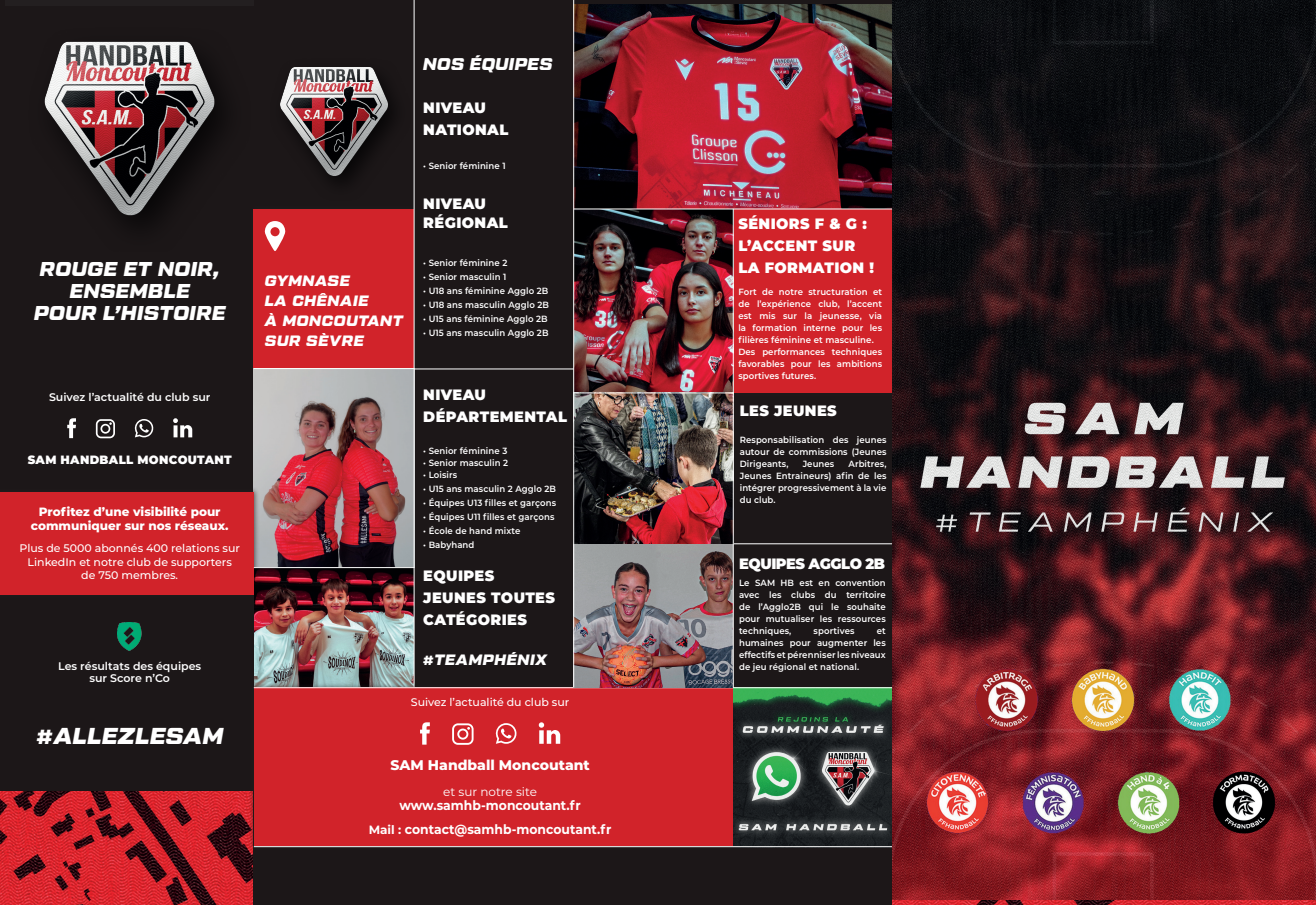
<style>
.page{position:relative;width:1316px;height:905px;background:#fff}
.page>*{position:absolute;margin:0;border:0;box-sizing:border-box;transform-origin:0 0}
.t1{font:italic 900 23px "Tactic Sans";letter-spacing:.03em;color:#fff}
.t2{font:italic 900 20px/22px "Tactic Sans";letter-spacing:.03em;color:#fff;text-align:center}
.t3{font:italic 900 17px "Tactic Sans";letter-spacing:.03em;color:#fff}
.t4{font:900 15px/22px "Montserrat";letter-spacing:.03em;color:#fff}
.t5{font:italic 900 15px/20px "Tactic Sans";letter-spacing:.05em;color:#fff}
.t6{font:900 15px "Montserrat";letter-spacing:-.03em;color:#fff}
.t7{font:800 14px "Montserrat";color:#fff}
.t8{font:700 13.2px "Montserrat";color:#fff;scale:.94 1}
.t9{font:800 12px/14.4px "Montserrat";color:#fff;text-align:center}
.t10{font:900 12px "Montserrat";letter-spacing:.03em;color:#fff}
.t11{font:12px "Montserrat";color:#fff}
.t12{font:500 11px/13.2px "Montserrat";color:#fff;text-align:center}
.t13{font:600 11px "Montserrat";color:#fff}
.t14{font:600 9px/12px "Montserrat";letter-spacing:.01em;color:#fff;text-align:justify;scale:.95 1}
.s1{font-size:12px}
</style>
<div class="page">
<img style="left:0;top:790px;width:1315px;height:114px">
<img style="left:891px;top:0;width:424px;height:899px">
<div style="left:0;top:0;width:254px;height:790px;background:#1c1718"></div>
<div style="left:254px;top:0;width:637px;height:904px;background:#1c1718"></div>
<img style="left:44px;top:41px;width:178px;height:183px">
<div style="left:727px;top:203px;width:170px;height:195px;background:#231f20;opacity:.75"></div>
<div style="left:733px;top:209px;width:158px;height:184px;background:#d1232a"></div>
<img style="left:280px;top:34px;width:134px;height:169px">
<div style="left:248px;top:203px;width:171px;height:170px;background:#231f20;opacity:.75"></div>
<div style="left:254px;top:209px;width:160px;height:159px;background:#d1232a"></div>
<img style="left:254px;top:369px;width:160px;height:313px">
<hr style="left:254px;top:368px;width:160px;height:1px;background:#fff">
<div style="left:0;top:486px;width:259px;height:114px;background:#231f20;opacity:.75"></div>
<div style="left:0;top:491px;width:254px;height:103px;background:#d1232a"></div>
<hr style="left:574px;top:543px;width:317px;height:1px;background:#fff">
<hr style="left:414px;top:0;width:1px;height:818px;background:#fff">
<div style="left:249px;top:682px;width:489px;height:169px;background:#231f20;opacity:.75"></div>
<div style="left:254px;top:687px;width:479px;height:158px;background:#d1232a"></div>
<img style="left:733px;top:688px;width:158px;height:158px">
<hr style="left:254px;top:846px;width:637px;height:1px;background:#fff">
<hr style="left:414px;top:368px;width:159px;height:1px;background:#fff">
<hr style="left:254px;top:687px;width:637px;height:1px;background:#fff">
<img style="left:574px;top:210px;width:159px;height:477px">
<img style="left:574px;top:4px;width:317px;height:205px">
<hr style="left:574px;top:209px;width:318px;height:1px;background:#fff">
<hr style="left:573px;top:0;width:1px;height:687px;background:#fff">
<hr style="left:733px;top:209px;width:1px;height:478px;background:#fff">
<svg style="left:265px;top:221px;width:20px;height:30px"></svg>
<div style="left:6px;top:0;width:248px;height:5px;background:#231f20"></div>
<hr style="left:254px;top:567px;width:160px;height:1px;background:#fff">
<hr style="left:573px;top:392px;width:160px;height:1px;background:#fff">
<svg style="left:67px;top:418px;width:9px;height:20px"></svg>
<svg style="left:96px;top:419px;width:19px;height:19px"></svg>
<svg style="left:134px;top:419px;width:20px;height:18px"></svg>
<svg style="left:173px;top:418px;width:19px;height:19px"></svg>
<svg style="left:420px;top:722px;width:10px;height:22px"></svg>
<svg style="left:452px;top:723px;width:21px;height:21px"></svg>
<svg style="left:495px;top:723px;width:22px;height:20px"></svg>
<svg style="left:538px;top:722px;width:22px;height:21px"></svg>
<img style="left:118px;top:622px;width:24px;height:29px">
<h2 class="t2" style="left:34px;top:259px;width:193px">ROUGE ET NOIR,<br>ENSEMBLE<br>POUR L’HISTOIRE</h2>
<h3 class="t5" style="left:265px;top:271px;width:140px">GYMNASE<br>LA CHÊNAIE<br>À MONCOUTANT<br>SUR SÈVRE</h3>
<h3 class="t3" style="left:423px;top:56px;width:131px">NOS ÉQUIPES</h3>
<h3 class="t4" style="left:423px;top:96px;width:87px">NIVEAU<br>NATIONAL</h3>
<p class="t14" style="left:423px;top:159px;width:88px">• Senior féminine 1</p>
<h3 class="t4" style="left:423px;top:193px;width:86px;line-height:19px">NIVEAU<br>RÉGIONAL</h3>
<p class="t14" style="left:423px;top:256px;width:90px">• Senior féminine 2</p>
<p class="t14" style="left:423px;top:270px;width:89px">• Senior masculin 1</p>
<p class="t14" style="left:423px;top:285px;width:133px">• U18 ans féminine Agglo 2B</p>
<p class="t14" style="left:423px;top:299px;width:134px">• U18 ans masculin Agglo 2B</p>
<p class="t14" style="left:423px;top:313px;width:133px">• U15 ans féminine Agglo 2B</p>
<p class="t14" style="left:423px;top:327px;width:133px">• U15 ans masculin Agglo 2B</p>
<h3 class="t4" style="left:738px;top:211px;width:137px">SÉNIORS F &amp; G :<br>L’ACCENT SUR<br>LA FORMATION !</h3>
<p class="t14" style="left:738px;top:285px;width:153px;text-align:left">Fort de notre structuration et de l’expérience club, l’accent est mis sur la jeunesse, via la formation interne pour les filières féminine et masculine.<br>Des performances techniques favorables pour les ambitions sportives futures.</p>
<h3 class="t4" style="left:423px;top:383px;width:145px">NIVEAU<br>DÉPARTEMENTAL</h3>
<p class="t14" style="left:423px;top:444px;width:90px">• Senior féminine 3</p>
<p class="t14" style="left:423px;top:456px;width:91px">• Senior masculin 2</p>
<p class="t14" style="left:423px;top:468px;width:37px">• Loisirs</p>
<p class="t14" style="left:423px;top:482px;width:141px">• U15 ans masculin 2 Agglo 2B</p>
<p class="t14" style="left:423px;top:496px;width:141px">• Équipes U13 filles et garçons</p>
<p class="t14" style="left:423px;top:510px;width:139px">• Équipes U11 filles et garçons</p>
<p class="t14" style="left:423px;top:524px;width:104px">• École de hand mixte</p>
<p class="t14" style="left:423px;top:538px;width:55px">• Babyhand</p>
<p class="t13" style="left:49px;top:389px;width:163px">Suivez l’actualité du club sur</p>
<h3 class="t4" style="left:739px;top:399px;width:98px">LES JEUNES</h3>
<p class="t14" style="left:739px;top:433px;width:156px">Responsabilisation des jeunes autour de commissions (Jeunes Dirigeants,</p>
<h3 class="t10" style="left:28px;top:451px;width:206px">SAM HANDBALL MONCOUTANT</h3>
<p class="t14" style="left:739px;top:457px;width:156px;text-indent:109px">Arbitres, Jeunes Entraineurs) afin de les intégrer progressivement à la vie du club.</p>
<p class="t14" style="left:802px;top:457px;width:35px">Jeunes</p>
<h3 class="t9" style="left:31px;top:503px;width:199px">Profitez d’une visibilité pour communiquer sur nos réseaux.</h3>
<p class="t12" style="left:19px;top:541px;width:222px">Plus de 5000 abonnés 400 relations sur<br>LinkedIn et notre club de supporters de 750 membres.</p>
<h3 class="t6" style="left:739px;top:552px;width:148px">EQUIPES AGGLO 2B</h3>
<p class="t14" style="left:739px;top:576px;width:156px">Le SAM HB est en convention avec les clubs du territoire de l’Agglo2B qui le souhaite pour mutualiser les ressources techniques,</p>
<h3 class="t4" style="left:423px;top:564px;width:133px">EQUIPES<br>JEUNES TOUTES<br>CATÉGORIES</h3>
<h3 class="t5" style="left:422px;top:650px;width:126px">#TEAMPHÉNIX</h3>
<p class="t14" style="left:813px;top:624px;width:44px">sportives</p>
<p class="t14" style="left:739px;top:624px;width:156px;text-indent:138px">et humaines pour augmenter les effectifs et pérenniser les niveaux</p>
<p class="t13" style="left:58px;top:658px;width:144px">Les résultats des équipes</p>
<p class="t14" style="left:739px;top:660px;width:128px">de jeu régional et national.</p>
<p class="t13" style="left:89px;top:670px;width:82px">sur Score n’Co</p>
<h1 class="t1" style="left:36px;top:724px;width:188px">#ALLEZLESAM</h1>
<p class="t12" style="left:411px;top:694px;width:160px">Suivez l’actualité du club sur</p>
<h3 class="t7" style="left:390px;top:754px;width:201px">SAM Handball Moncoutant</h3>
<h3 class="t11" style="left:443px;top:783px;width:95px">et sur notre site</h3>
<h3 class="t8" style="left:399px;top:795px;width:194px">www.samhb-moncoutant.fr</h3>
<h3 class="t8" style="left:369px;top:819px;width:260px"><span class="s1">Mail :</span> contact@samhb-moncoutant.fr</h3>
</div>
